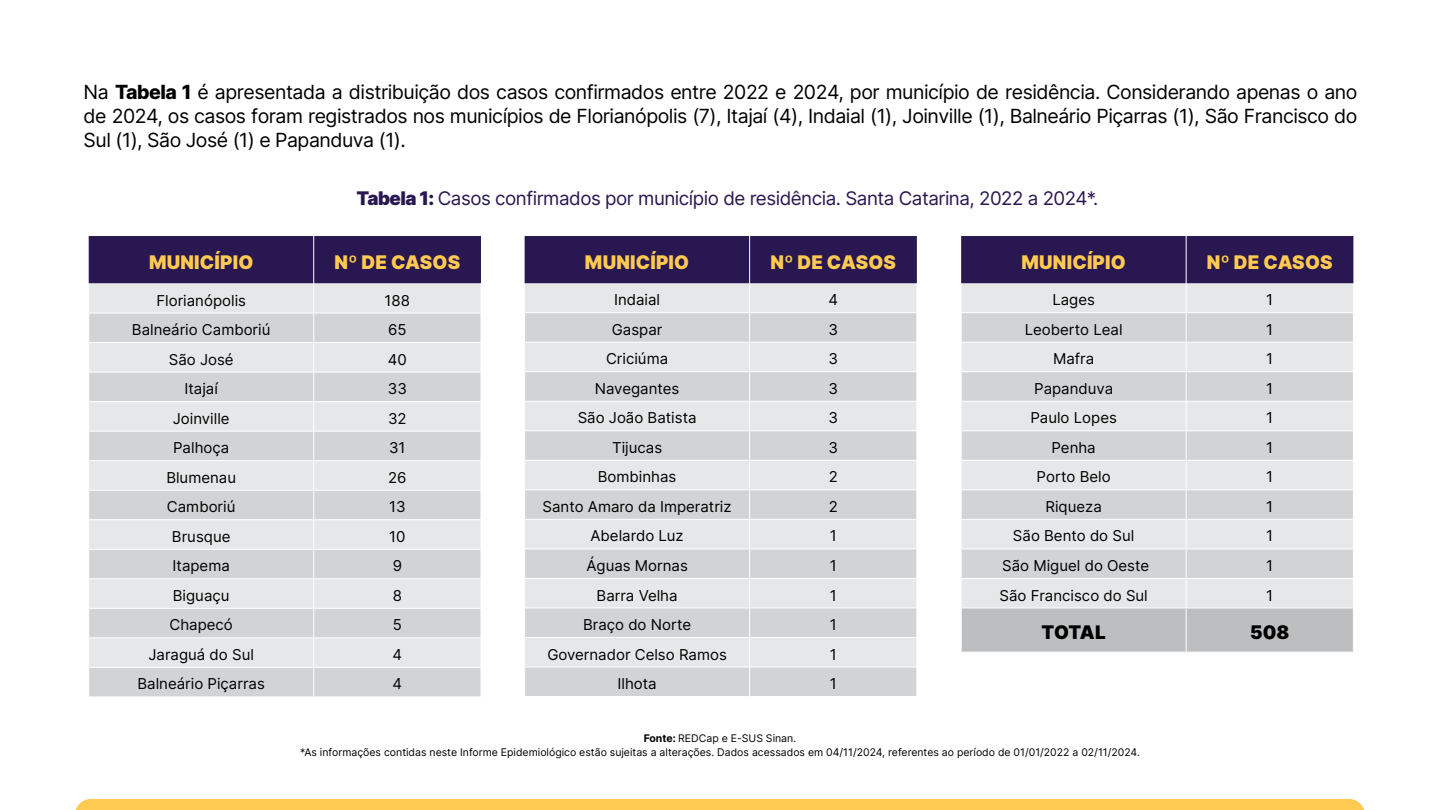
<style>
.page{position:relative;width:1440px;height:810px;background:#fff}
.page>*{position:absolute;margin:0;border:0;box-sizing:border-box;transform-origin:0 0}
.t1{font:19.5px/24px "Inter";letter-spacing:-.025em;color:#000;text-align:justify}
.t2{font:18.75px "Inter";letter-spacing:-.025em;color:#291751}
.t3{font:900 18.75px "Inter";letter-spacing:.01em;color:#ffca52}
.t4{font:900 18.75px "Inter";letter-spacing:-.01em;color:#000}
.t5{font:15px "Inter";color:#000}
.t6{font:10.5px/14.2px "Inter";color:#000;text-align:center}
.s1{font-weight:800}
.s2{font-weight:900}
.s3{font-weight:700}
</style>
<div class="page">
<div style="left:76px;top:799px;width:1288px;height:11px;background:#ffca52"></div>
<svg style="left:88px;top:236px;width:393px;height:461px;background:#cacad1"></svg>
<svg style="left:961px;top:236px;width:393px;height:416px;background:#c5c5cc"></svg>
<hr style="left:1186px;top:608px;width:168px;height:1px;background:#fff">
<svg style="left:524px;top:236px;width:393px;height:460px;background:#cacad0"></svg>
<hr style="left:750px;top:667px;width:167px;height:1px;background:#fff">
<p class="t1" style="left:84px;top:80px;width:1275px">Na <span class="s1">Tabela 1</span> é apresentada a distribuição dos casos confirmados entre 2022 e 2024, por município de residência. Considerando apenas o ano de 2024, os casos foram registrados nos municípios de Florianópolis (7), Itajaí (4), Indaial (1), Joinville (1), Balneário Piçarras (1), São Francisco do Sul (1), São José (1) e Papanduva (1).</p>
<p class="t2" style="left:356px;top:184px;width:743px"><span class="s2">Tabela 1:</span> Casos confirmados por município de residência. Santa Catarina, 2022 a 2024*.</p>
<p class="t3" style="left:149px;top:248px;width:106px">MUNICÍPIO</p>
<p class="t3" style="left:334px;top:248px;width:127px">Nº DE CASOS</p>
<p class="t5" style="left:156px;top:289px;width:91px">Florianópolis</p>
<p class="t5" style="left:385px;top:289px;width:27px">188</p>
<p class="t5" style="left:132px;top:319px;width:140px">Balneário Camboriú</p>
<p class="t5" style="left:388px;top:319px;width:20px">65</p>
<p class="t5" style="left:169px;top:348px;width:66px">São José</p>
<p class="t5" style="left:388px;top:348px;width:21px">40</p>
<p class="t5" style="left:184px;top:378px;width:35px">Itajaí</p>
<p class="t5" style="left:388px;top:378px;width:21px">33</p>
<p class="t5" style="left:173px;top:407px;width:58px">Joinville</p>
<p class="t5" style="left:388px;top:407px;width:20px">32</p>
<p class="t5" style="left:173px;top:437px;width:58px">Palhoça</p>
<p class="t5" style="left:389px;top:437px;width:18px">31</p>
<p class="t5" style="left:166px;top:466px;width:71px">Blumenau</p>
<p class="t5" style="left:388px;top:466px;width:20px">26</p>
<p class="t5" style="left:167px;top:496px;width:70px">Camboriú</p>
<p class="t5" style="left:389px;top:496px;width:18px">13</p>
<p class="t5" style="left:172px;top:525px;width:60px">Brusque</p>
<p class="t5" style="left:389px;top:525px;width:18px">10</p>
<p class="t5" style="left:173px;top:555px;width:59px">Itapema</p>
<p class="t5" style="left:393px;top:555px;width:11px">9</p>
<p class="t5" style="left:173px;top:585px;width:58px">Biguaçu</p>
<p class="t5" style="left:393px;top:585px;width:11px">8</p>
<p class="t5" style="left:170px;top:614px;width:65px">Chapecó</p>
<p class="t5" style="left:393px;top:614px;width:11px">5</p>
<p class="t5" style="left:148px;top:644px;width:107px">Jaraguá do Sul</p>
<p class="t5" style="left:393px;top:644px;width:11px">4</p>
<p class="t5" style="left:137px;top:673px;width:129px">Balneário Piçarras</p>
<p class="t5" style="left:393px;top:673px;width:11px">4</p>
<p class="t3" style="left:585px;top:248px;width:106px">MUNICÍPIO</p>
<p class="t3" style="left:770px;top:248px;width:127px">Nº DE CASOS</p>
<p class="t5" style="left:614px;top:289px;width:48px">Indaial</p>
<p class="t5" style="left:828px;top:289px;width:11px">4</p>
<p class="t5" style="left:612px;top:318px;width:52px">Gaspar</p>
<p class="t5" style="left:828px;top:318px;width:11px">3</p>
<p class="t5" style="left:606px;top:348px;width:64px">Criciúma</p>
<p class="t5" style="left:828px;top:348px;width:11px">3</p>
<p class="t5" style="left:595px;top:377px;width:86px">Navegantes</p>
<p class="t5" style="left:828px;top:377px;width:11px">3</p>
<p class="t5" style="left:578px;top:407px;width:120px">São João Batista</p>
<p class="t5" style="left:828px;top:407px;width:11px">3</p>
<p class="t5" style="left:612px;top:436px;width:52px">Tijucas</p>
<p class="t5" style="left:828px;top:436px;width:11px">3</p>
<p class="t5" style="left:598px;top:466px;width:80px">Bombinhas</p>
<p class="t5" style="left:829px;top:466px;width:11px">2</p>
<p class="t5" style="left:543px;top:496px;width:191px">Santo Amaro da Imperatriz</p>
<p class="t5" style="left:829px;top:496px;width:11px">2</p>
<p class="t5" style="left:590px;top:525px;width:95px">Abelardo Luz</p>
<p class="t5" style="left:830px;top:525px;width:8px">1</p>
<p class="t5" style="left:586px;top:555px;width:103px">Águas Mornas</p>
<p class="t5" style="left:830px;top:555px;width:8px">1</p>
<p class="t5" style="left:597px;top:584px;width:83px">Barra Velha</p>
<p class="t5" style="left:830px;top:584px;width:8px">1</p>
<p class="t5" style="left:583px;top:614px;width:110px">Braço do Norte</p>
<p class="t5" style="left:830px;top:614px;width:8px">1</p>
<p class="t5" style="left:547px;top:643px;width:181px">Governador Celso Ramos</p>
<p class="t5" style="left:830px;top:643px;width:8px">1</p>
<p class="t5" style="left:618px;top:673px;width:41px">Ilhota</p>
<p class="t5" style="left:830px;top:673px;width:8px">1</p>
<p class="t3" style="left:1022px;top:248px;width:106px">MUNICÍPIO</p>
<p class="t3" style="left:1207px;top:248px;width:127px">Nº DE CASOS</p>
<p class="t5" style="left:1052px;top:289px;width:44px">Lages</p>
<p class="t5" style="left:1266px;top:289px;width:8px">1</p>
<p class="t5" style="left:1025px;top:318px;width:99px">Leoberto Leal</p>
<p class="t5" style="left:1266px;top:318px;width:8px">1</p>
<p class="t5" style="left:1053px;top:348px;width:43px">Mafra</p>
<p class="t5" style="left:1266px;top:348px;width:8px">1</p>
<p class="t5" style="left:1034px;top:377px;width:80px">Papanduva</p>
<p class="t5" style="left:1266px;top:377px;width:8px">1</p>
<p class="t5" style="left:1030px;top:407px;width:88px">Paulo Lopes</p>
<p class="t5" style="left:1266px;top:407px;width:8px">1</p>
<p class="t5" style="left:1052px;top:436px;width:46px">Penha</p>
<p class="t5" style="left:1266px;top:436px;width:8px">1</p>
<p class="t5" style="left:1037px;top:466px;width:76px">Porto Belo</p>
<p class="t5" style="left:1266px;top:466px;width:8px">1</p>
<p class="t5" style="left:1046px;top:496px;width:58px">Riqueza</p>
<p class="t5" style="left:1266px;top:496px;width:8px">1</p>
<p class="t5" style="left:1013px;top:525px;width:123px">São Bento do Sul</p>
<p class="t5" style="left:1266px;top:525px;width:8px">1</p>
<p class="t5" style="left:1002px;top:555px;width:149px">São Miguel do Oeste</p>
<p class="t5" style="left:1266px;top:555px;width:8px">1</p>
<p class="t5" style="left:999px;top:584px;width:150px">São Francisco do Sul</p>
<p class="t5" style="left:1266px;top:584px;width:8px">1</p>
<p class="t4" style="left:1042px;top:619px;width:66px">TOTAL</p>
<p class="t4" style="left:1250px;top:619px;width:41px">508</p>
<p class="t6" style="left:300px;top:731px;width:841px"><span class="s3">Fonte:</span> REDCap e E-SUS Sinan.<br>*As informações contidas neste Informe Epidemiológico estão sujeitas a alterações. Dados acessados em 04/11/2024, referentes ao período de 01/01/2022 a 02/11/2024.</p>
</div>
